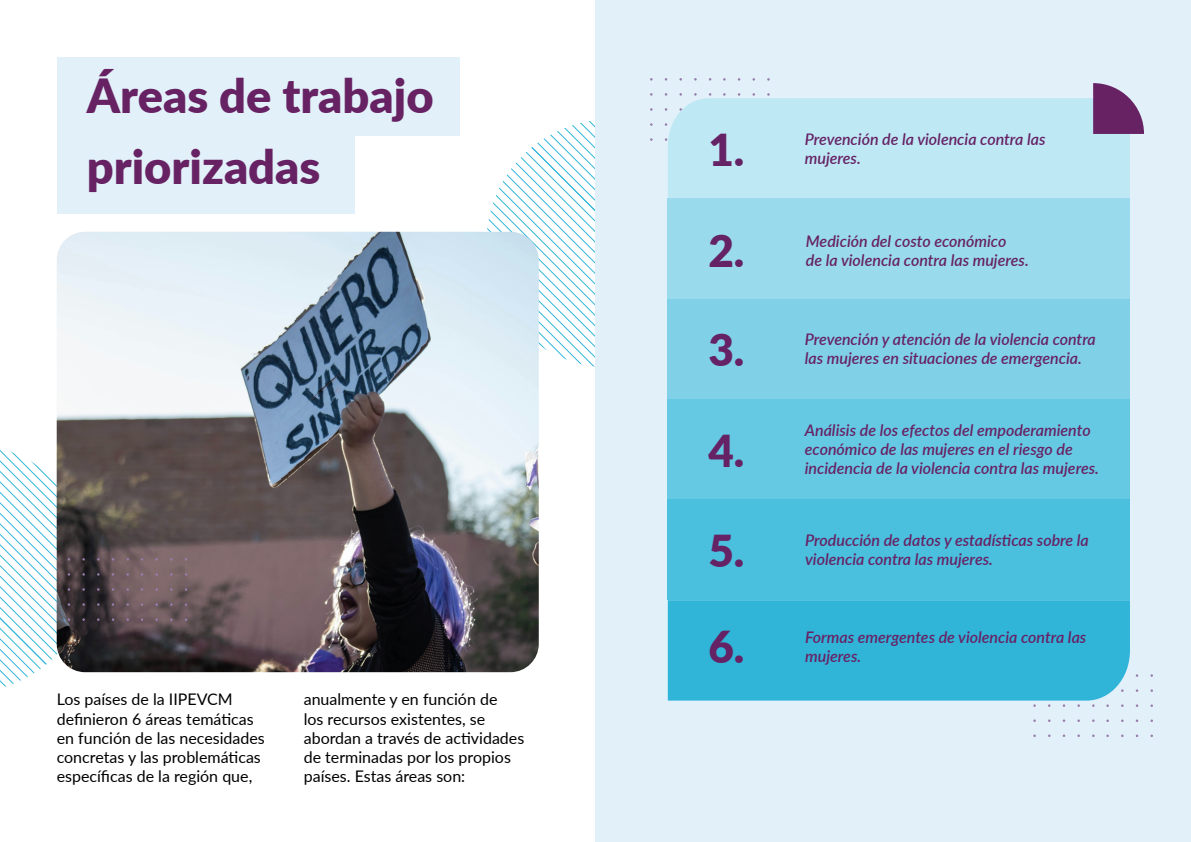
<style>
.page{position:relative;width:1191px;height:842px;background:#fff}
.page>*{position:absolute;margin:0;border:0;box-sizing:border-box;transform-origin:0 0}
.t1{font:900 47px/71px "Lato";color:#672264}
.t2{font:900 44px/96.1px "Lato";color:#652264}
.t3{font:italic 600 16px/19.2px "Lato";color:#672264}
.t4{font:16px/19.2px "Lato";color:#000}
.t5{font:italic 600 16px/19.2px "Lato";color:#652264}
</style>
<div class="page">
<div style="left:595px;top:0;width:596px;height:842px;background:#e2f1f9"></div>
<svg style="left:486px;top:121px;width:182px;height:247px"></svg>
<div style="left:668px;top:98px;width:462px;height:101px;background:#bfe8f5"></div>
<div style="left:668px;top:199px;width:462px;height:100px;background:#99dbed"></div>
<div style="left:668px;top:299px;width:462px;height:100px;background:#80d1e8"></div>
<div style="left:668px;top:399px;width:462px;height:101px;background:#66c9e3"></div>
<div style="left:668px;top:500px;width:462px;height:100px;background:#4abfde"></div>
<div style="left:668px;top:600px;width:462px;height:101px;background:#30b5d9"></div>
<img style="left:57px;top:232px;width:482px;height:440px">
<div style="left:57px;top:57px;width:402px;height:79px;background:#e2f1f9"></div>
<div style="left:57px;top:135px;width:297px;height:79px;background:#e2f1f9"></div>
<svg style="left:1093px;top:83px;width:51px;height:51px"></svg>
<svg style="left:0;top:448px;width:100px;height:239px"></svg>
<h1 class="t1" style="left:87px;top:58px;width:348px">Áreas de trabajo priorizadas</h1>
<p class="t4" style="left:57px;top:689px;width:210px">Los países de la IIPEVCM definieron 6 áreas temáticas en función de las necesidades concretas y las problemáticas específicas de la región que,</p>
<p class="t4" style="left:304px;top:689px;width:222px">anualmente y en función de<br>los recursos existentes, se abordan a través de actividades de terminadas por los propios países. Estas áreas son:</p>
<h2 class="t2" style="left:708px;top:100px;width:38px">1.</h2>
<p class="t5" style="left:805px;top:129px;width:242px">Prevención de la violencia contra las mujeres.</p>
<h2 class="t2" style="left:708px;top:201px;width:38px">2.</h2>
<p class="t3" style="left:806px;top:231px;width:224px">Medición del costo económico<br>de la violencia contra las mujeres.</p>
<h2 class="t2" style="left:708px;top:300px;width:38px">3.</h2>
<p class="t3" style="left:805px;top:329px;width:292px">Prevención y atención de la violencia contra las mujeres en situaciones de emergencia.</p>
<h2 class="t2" style="left:708px;top:401px;width:38px">4.</h2>
<p class="t3" style="left:805px;top:419px;width:296px">Análisis de los efectos del empoderamiento económico de las mujeres en el riesgo de incidencia de la violencia contra las mujeres.</p>
<h2 class="t2" style="left:708px;top:501px;width:38px">5.<br>6.</h2>
<p class="t3" style="left:805px;top:530px;width:285px">Producción de datos y estadísticas sobre la violencia contra las mujeres.</p>
<p class="t3" style="left:805px;top:627px;width:283px">Formas emergentes de violencia contra las mujeres.</p>
</div>
